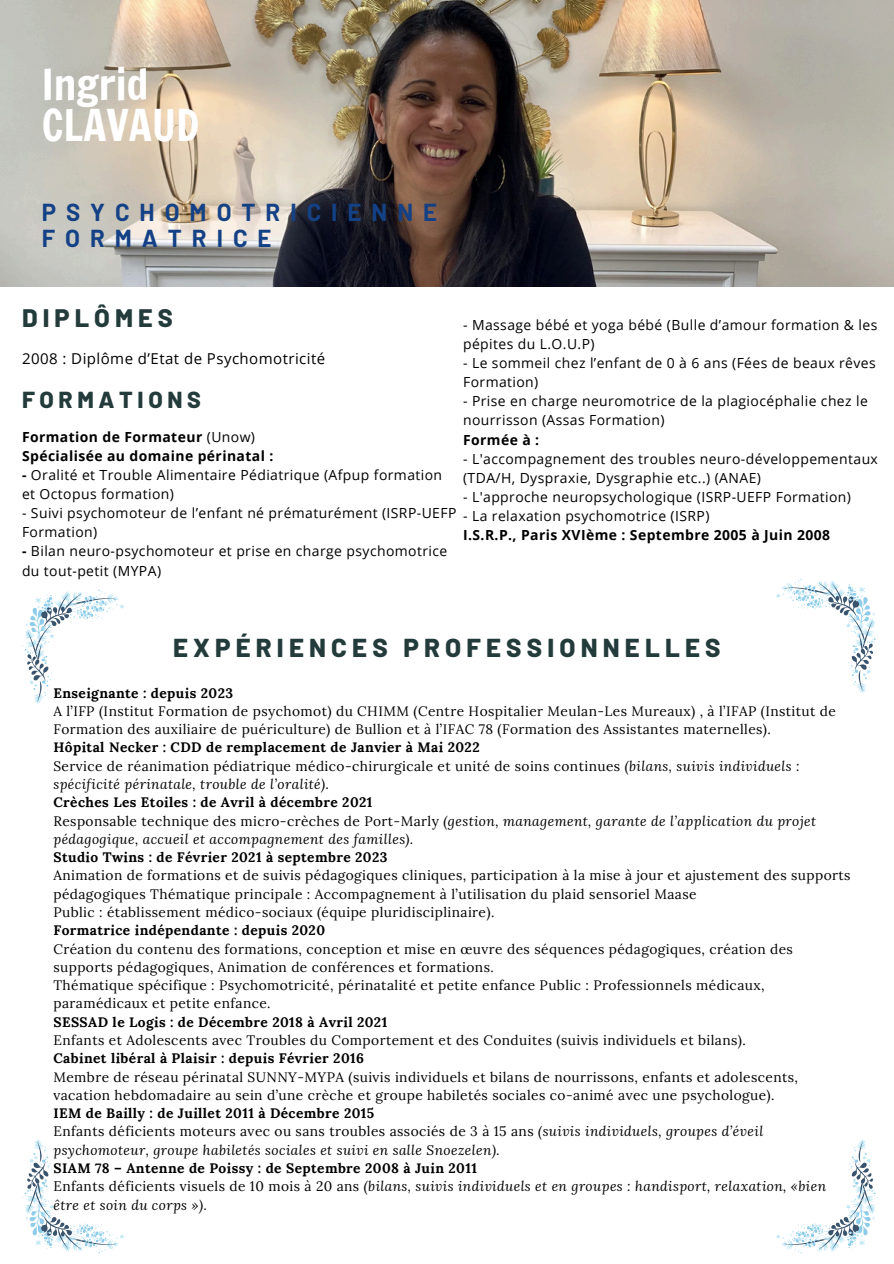
<style>
.page{position:relative;width:894px;height:1264px;background:#fff}
.page>*{position:absolute;margin:0;border:0;box-sizing:border-box;transform-origin:0 0}
.t1{font:42px/41.7px "Francois One";color:#fff}
.t2{font:800 25.95px "Barlow";letter-spacing:.2em;color:#243b3b}
.t3{font:800 25.35px "Barlow";letter-spacing:.2em;color:#243b3b}
.t4{font:700 24px/25.8px "Barlow";letter-spacing:.415em;color:#144186}
.t5{font:800 23.1px "Barlow";letter-spacing:.2em;color:#243b3b}
.t6{font:15px "Open Sans";letter-spacing:.03em;color:#000}
.t7{font:13.95px/19.2px "Open Sans";letter-spacing:.03em;color:#000}
.t8{font:700 13.95px "Open Sans";letter-spacing:.03em;color:#000}
.t9{font:13.65px/18.3px "Lora";letter-spacing:.03em;color:#000}
.t10{font:italic 13.65px/18.3px "Lora";letter-spacing:.03em;color:#000}
.t11{font:700 13.65px "Lora";letter-spacing:.03em;color:#000}
.s1{font-weight:400}
.s2{font-weight:700}
.s3{font-style:italic}
.s4{font-style:normal}
</style>
<div class="page">
<svg style="left:22px;top:589px;width:102px;height:115px"></svg>
<svg style="left:22px;top:1139px;width:102px;height:114px"></svg>
<svg style="left:776px;top:579px;width:100px;height:114px"></svg>
<svg style="left:776px;top:1139px;width:100px;height:114px"></svg>
<img style="left:0;top:0;width:892px;height:286px">
<h2 class="t1" style="left:42px;top:63px;width:159px">Ingrid<br>CLAVAUD</h2>
<p class="t4" style="left:42px;top:199px;width:397px">PSYCHOMOTRICIENNE<br>FORMATRICE</p>
<p class="t3" style="left:22px;top:301px;width:152px">DIPLÔMES</p>
<p class="t6" style="left:22px;top:348px;width:299px">2008 : Diplôme d’Etat de Psychomotricité</p>
<p class="t5" style="left:22px;top:384px;width:180px">FORMATIONS</p>
<p class="t8" style="left:22px;top:427px;width:234px">Formation de Formateur <span class="s1">(Unow)</span></p>
<p class="t8" style="left:22px;top:446px;width:253px">Spécialisée au domaine périnatal :</p>
<p class="t7" style="left:22px;top:465px;width:421px"><span class="s2">-</span> Oralité et Trouble Alimentaire Pédiatrique (Afpup formation et Octopus formation)</p>
<p class="t7" style="left:22px;top:503px;width:436px">- Suivi psychomoteur de l’enfant né prématurément (ISRP-UEFP</p>
<h2 class="t7" style="left:22px;top:522px;width:77px">Formation)</h2>
<p class="t7" style="left:22px;top:541px;width:426px"><span class="s2">-</span> Bilan neuro-psychomoteur et prise en charge psychomotrice du tout-petit (MYPA)</p>
<p class="t7" style="left:463px;top:315px;width:415px">- Massage bébé et yoga bébé (Bulle d’amour formation &amp; les pépites du L.O.U.P)</p>
<p class="t7" style="left:463px;top:353px;width:414px">- Le sommeil chez l’enfant de 0 à 6 ans (Fées de beaux rêves<br>Formation)</p>
<p class="t7" style="left:463px;top:391px;width:406px">- Prise en charge neuromotrice de la plagiocéphalie chez le nourrisson (Assas Formation)</p>
<p class="t8" style="left:463px;top:429px;width:78px">Formée à :</p>
<p class="t7" style="left:463px;top:448px;width:416px">- L'accompagnement des troubles neuro-développementaux (TDA/H, Dyspraxie, Dysgraphie etc..) (ANAE)</p>
<p class="t7" style="left:463px;top:487px;width:389px">- L'approche neuropsychologique (ISRP-UEFP Formation)</p>
<p class="t7" style="left:463px;top:506px;width:248px">- La relaxation psychomotrice (ISRP)</p>
<p class="t8" style="left:463px;top:525px;width:368px">I.S.R.P., Paris XVIème : Septembre 2005 à Juin 2008</p>
<p class="t2" style="left:173px;top:630px;width:549px">EXPÉRIENCES PROFESSIONNELLES</p>
<h3 class="t11" style="left:53px;top:683px;width:181px">Enseignante : depuis 2023</h3>
<p class="t9" style="left:53px;top:701px;width:783px">A l’IFP (Institut Formation de psychomot) du CHIMM (Centre Hospitalier Meulan-Les Mureaux) , à l’IFAP (Institut de<br>Formation des auxiliaire de puériculture) de Bullion et à l’IFAC 78 (Formation des Assistantes maternelles).</p>
<p class="t11" style="left:53px;top:738px;width:427px">Hôpital Necker : CDD de remplacement de Janvier à Mai 2022</p>
<p class="t9" style="left:53px;top:756px;width:747px">Service de réanimation pédiatrique médico-chirurgicale et unité de soins continues <span class="s3">(bilans, suivis individuels : spécificité périnatale, trouble de l’oralité).</span></p>
<p class="t11" style="left:53px;top:793px;width:320px">Crèches Les Etoiles : de Avril à décembre 2021</p>
<p class="t10" style="left:53px;top:811px;width:764px"><span class="s4">Responsable technique des micro-crèches de Port-Marly</span> (gestion, management, garante de l’application du projet pédagogique, accueil et accompagnement des familles).</p>
<p class="t11" style="left:53px;top:848px;width:335px">Studio Twins : de Février 2021 à septembre 2023</p>
<p class="t9" style="left:53px;top:866px;width:798px">Animation de formations et de suivis pédagogiques cliniques, participation à la mise à jour et ajustement des supports pédagogiques Thématique principale : Accompagnement à l’utilisation du plaid sensoriel Maase</p>
<p class="t9" style="left:53px;top:902px;width:442px">Public : établissement médico-sociaux (équipe pluridisciplinaire).</p>
<p class="t11" style="left:53px;top:921px;width:273px">Formatrice indépendante : depuis 2020</p>
<p class="t9" style="left:53px;top:939px;width:740px">Création du contenu des formations, conception et mise en œuvre des séquences pédagogiques, création des supports pédagogiques, Animation de conférences et formations.</p>
<p class="t9" style="left:53px;top:976px;width:712px">Thématique spécifique : Psychomotricité , périnatalité et petite enfance Public : Professionnels médicaux, paramédicaux et petite enfance.</p>
<p class="t11" style="left:53px;top:1013px;width:335px">SESSAD le Logis : de Décembre 2018 à Avril 2021</p>
<p class="t9" style="left:53px;top:1030px;width:693px">Enfants et Adolescents avec Troubles du Comportement et des Conduites (suivis individuels et bilans).</p>
<p class="t11" style="left:53px;top:1049px;width:312px">Cabinet libéral à Plaisir : depuis Février 2016</p>
<p class="t9" style="left:53px;top:1067px;width:746px">Membre de réseau périnatal SUNNY-MYPA (suivis individuels et bilans de nourrissons, enfants et adolescents, vacation hebdomadaire au sein d’une crèche et groupe habiletés sociales co-animé avec une psychologue).</p>
<p class="t11" style="left:53px;top:1104px;width:322px">IEM de Bailly : de Juillet 2011 à Décembre 2015</p>
<p class="t10" style="left:53px;top:1122px;width:711px"><span class="s4">Enfants déficients moteurs avec ou sans troubles associés de 3 à 15 ans</span> (suivis individuels, groupes d’éveil psychomoteur, groupe habiletés sociales et suivi en salle Snoezelen).</p>
<p class="t11" style="left:53px;top:1159px;width:425px">SIAM 78 – Antenne de Poissy : de Septembre 2008 à Juin 2011</p>
<p class="t10" style="left:53px;top:1176px;width:774px"><span class="s4">Enfants déficients visuels de 10 mois à 20 ans</span> (bilans, suivis individuels et en groupes : handisport, relaxation, «bien être et soin du corps »).</p>
</div>
